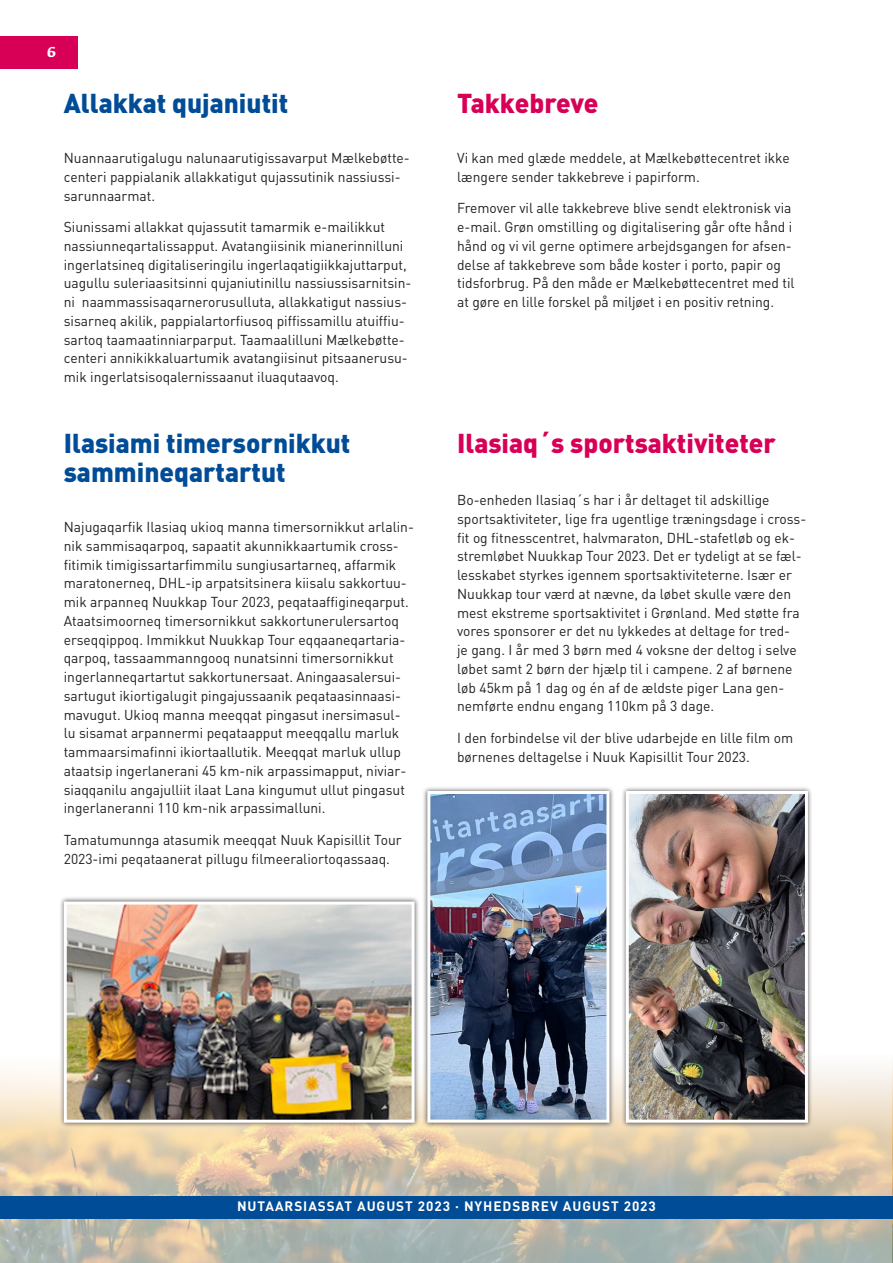
<style>
.page{position:relative;width:893px;height:1263px;background:#fff}
.page>*{position:absolute;margin:0;border:0;box-sizing:border-box;transform-origin:0 0}
.Rubrik{font:900 27px/28.5px "DIN";color:#004c97}
.Rubrik-2{font:900 27px "DIN";color:#d80056}
.t1{font:700 15px "Kefa";color:#fff}
.Brødtekst{font:14.25px/18.8px "DIN";color:#231f20}
.t2{font:700 13.5px "DIN";letter-spacing:.07em;color:#fff}
</style>
<div class="page">
<img style="left:0;top:1062px;width:893px;height:201px">
<div style="left:0;top:1196px;width:893px;height:23px;background:#004c97"></div>
<div style="left:0;top:36px;width:78px;height:33px;background:#d80056"></div>
<div style="left:59px;top:896px;width:361px;height:232px;background:#231f20;opacity:.75"></div>
<img style="left:68px;top:905px;width:343px;height:214px">
<div style="left:64px;top:901px;width:351px;height:222px;border:3px solid #fff"></div>
<div style="left:422px;top:786px;width:193px;height:342px;background:#231f20;opacity:.75"></div>
<img style="left:431px;top:795px;width:174px;height:324px">
<div style="left:427px;top:791px;width:182px;height:332px;border:3px solid #fff"></div>
<div style="left:621px;top:786px;width:192px;height:342px;background:#231f20;opacity:.75"></div>
<img style="left:630px;top:795px;width:174px;height:324px">
<div style="left:626px;top:791px;width:182px;height:332px;border:3px solid #fff"></div>
<p class="t1" style="left:47px;top:42px;width:11px">6</p>
<p class="Rubrik" style="left:64px;top:87px;width:226px">Allakkat qujaniutit</p>
<p class="Brødtekst" style="left:64px;top:148px;width:347px">Nuannaarutigalugu nalunaarutigissavarput Mælkebøtte&shy;centeri pappialanik allakkatigut qujassutinik nassiussi&shy;sarunnaarmat.</p>
<p class="Brødtekst" style="left:64px;top:217px;width:349px">Siunissami allakkat qujassutit tamarmik e-mailikkut nassiunneqartalissapput. Avatangiisinik mianerinnilluni ingerlatsineq digitaliseringilu ingerlaqatigiikkajuttarput, uagullu suleriaasitsinni qujaniutinillu nassiussisarnitsin&shy;ni naammassisaqarnerorusulluta, allakkatigut nassius&shy;sisarneq akilik, pappialartorfiusoq piffissamillu atuiffiu&shy;sartoq taamaatinniarparput. Taamaalilluni Mælkebøtte&shy;centeri annikikkaluartumik avatangiisinut pitsaanerusu&shy;mik ingerlatsisoqalernissaanut iluaqutaavoq.</p>
<p class="Rubrik" style="left:64px;top:428px;width:288px">Ilasiami timersornikkut sammineqartartut</p>
<p class="Brødtekst" style="left:64px;top:517px;width:352px">Najugaqarfik Ilasiaq ukioq manna timersornikkut arlalin&shy;nik sammisaqarpoq, sapaatit akunnikkaartumik cross&shy;fitimik timigissartarfimmilu sungiusartarneq, affarmik maratonerneq, DHL-ip arpatsitsinera kiisalu sakkortuu&shy;mik arpanneq Nuukkap Tour 2023, peqataaffigineqarput.<br>Ataatsimoorneq timersornikkut sakkortunerulersartoq erseqqippoq. Immikkut Nuukkap Tour eqqaaneqartaria&shy;qarpoq, tassaammanngooq nunatsinni timersornikkut ingerlanneqartartut sakkortunersaat. Aningaasalersui&shy;sartugut ikiortigalugit pingajussaanik peqataasinnaasi&shy;mavugut. Ukioq manna meeqqat pingasut inersimasul&shy;lu sisamat arpannermi peqataapput meeqqallu marluk tammaarsimafinni ikiortaallutik. Meeqqat marluk ullup ataatsip ingerlanerani 45 km-nik arpassimapput, niviar&shy;siaqqanilu angajulliit ilaat Lana kingumut ullut pingasut ingerlaneranni 110 km-nik arpassimalluni.</p>
<p class="Brødtekst" style="left:64px;top:830px;width:339px">Tamatumunnga atasumik meeqqat Nuuk Kapisillit Tour<br>2023-imi peqataanerat pillugu filmeeraliortoqassaaq.</p>
<p class="Rubrik-2" style="left:457px;top:85px;width:143px">Takkebreve</p>
<p class="Brødtekst" style="left:457px;top:148px;width:334px">Vi kan med glæde meddele, at Mælkebøttecentret ikke længere sender takkebreve i papirform.</p>
<p class="Brødtekst" style="left:457px;top:198px;width:339px">Fremover vil alle takkebreve blive sendt elektronisk via e-mail. Grøn omstilling og digitalisering går ofte hånd i hånd og vi vil gerne optimere arbejdsgangen for afsen&shy;delse af takkebreve som både koster i porto, papir og tidsforbrug. På den måde er Mælkebøttecentret med til at gøre en lille forskel på miljøet i en positiv retning.</p>
<p class="Rubrik-2" style="left:457px;top:425px;width:320px">Ilasiaq´s sportsaktiviteter</p>
<p class="Brødtekst" style="left:457px;top:490px;width:351px">Bo-enheden Ilasiaq´s har i år deltaget til adskillige sportsaktiviteter, lige fra ugentlige træningsdage i cross&shy;fit og fitnesscentret, halvmaraton, DHL-stafetløb og ek&shy;stremløbet Nuukkap Tour 2023. Det er tydeligt at se fæl&shy;lesskabet styrkes igennem sportsaktiviteterne. Især er Nuukkap tour værd at nævne, da løbet skulle være den mest ekstreme sportsaktivitet i Grønland. Med støtte fra vores sponsorer er det nu lykkedes at deltage for tred-<br>je gang. I år med 3 børn med 4 voksne der deltog i selve løbet samt 2 børn der hjælp til i campene. 2 af børnene løb 45km på 1 dag og én af de ældste piger Lana gen&shy;nemførte endnu engang 110km på 3 dage.</p>
<p class="Brødtekst" style="left:457px;top:728px;width:338px">I den forbindelse vil der blive udarbejde en lille film om børnenes deltagelse i Nuuk Kapisillit Tour 2023.</p>
<p class="t2" style="left:237px;top:1197px;width:420px">NUTAARSIASSAT AUGUST 2023 · NYHEDSBREV AUGUST 2023</p>
</div>
